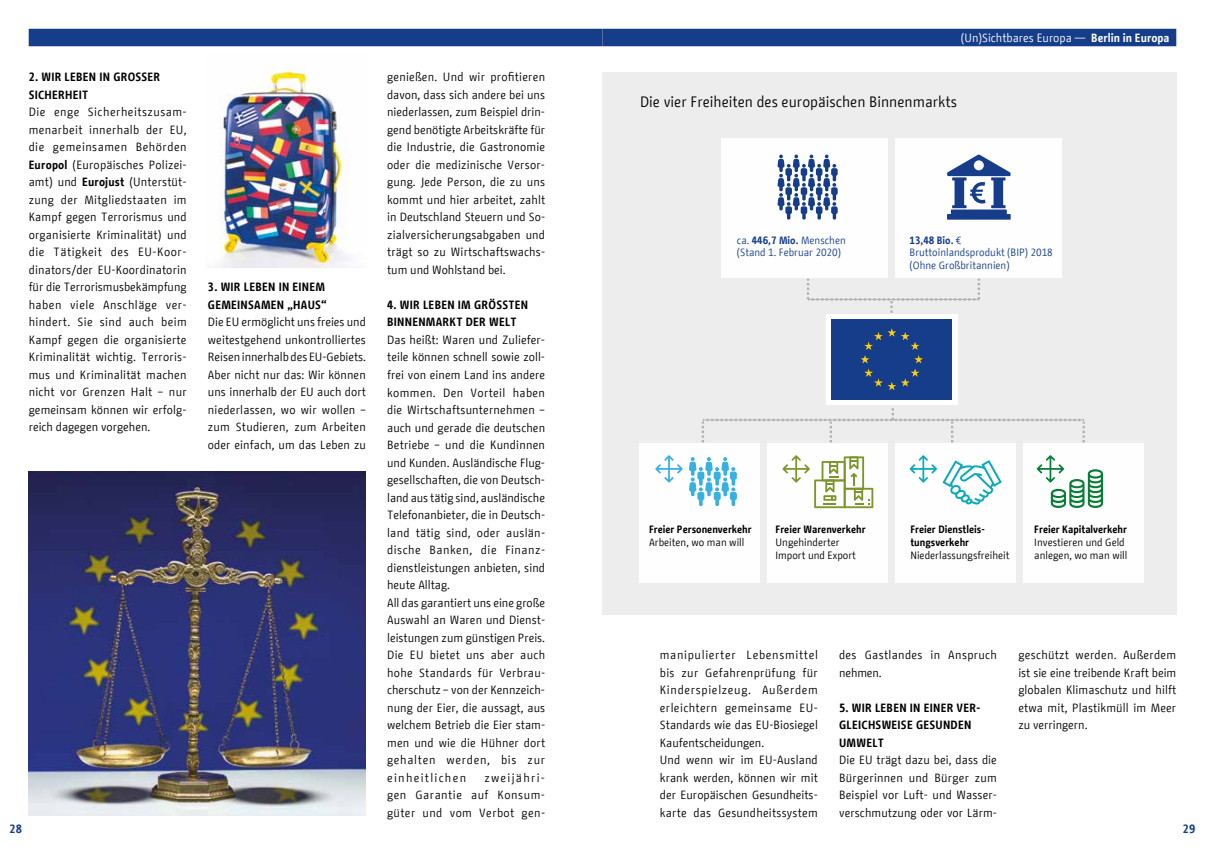
<style>
.page{position:relative;width:1205px;height:851px;background:#fff}
.page>*{position:absolute;margin:0;border:0;box-sizing:border-box;transform-origin:0 0}
.t1{font:15px "BMF Change";color:#000}
.t2{font:11.88px/17.5px "BMF Change";letter-spacing:.01em;color:#000;text-align:justify}
.t3{font:700 11.88px/17.5px "BMF Change";letter-spacing:.02em;color:#000}
.t4{font:11.88px "BMF Change";color:#fff}
.t5{font:11.88px/17.5px "BMF Change";letter-spacing:.03em;color:#000}
.t6{font:700 11.88px "BMF Change";color:#153d8a}
.t7{font:10.62px/12.8px "BMF Change";color:#000}
.t8{font:10.62px/12.8px "BMF Change";color:#153d8a}
.t9{font:700 10.62px/12.8px "BMF Change";color:#000}
.s1{font-weight:700}
</style>
<div class="page">
<div style="left:611px;top:29px;width:556px;height:17px;background:#153d8a"></div>
<div style="left:37px;top:29px;width:557px;height:17px;background:#153d8a"></div>
<div style="left:602px;top:72px;width:574px;height:542px;background:#ededed"></div>
<div style="left:826px;top:314px;width:131px;height:91px;background:#fff"></div>
<div style="left:721px;top:138px;width:167px;height:139px;background:#fefefe"></div>
<div style="left:895px;top:138px;width:167px;height:139px;background:#fefefe"></div>
<div style="left:639px;top:443px;width:121px;height:139px;background:#fefefe"></div>
<div style="left:767px;top:443px;width:121px;height:139px;background:#fefefe"></div>
<div style="left:895px;top:443px;width:121px;height:139px;background:#fefefe"></div>
<div style="left:1023px;top:443px;width:121px;height:139px;background:#fefefe"></div>
<svg style="left:689px;top:457px;width:48px;height:49px"></svg>
<svg style="left:777px;top:154px;width:60px;height:65px"></svg>
<div style="left:831px;top:319px;width:121px;height:81px;background:#153d8a"></div>
<svg style="left:861px;top:328px;width:62px;height:62px"></svg>
<svg style="left:655px;top:455px;width:28px;height:27px"></svg>
<svg style="left:782px;top:455px;width:91px;height:53px"></svg>
<svg style="left:909px;top:455px;width:93px;height:49px"></svg>
<svg style="left:1036px;top:455px;width:67px;height:53px"></svg>
<svg style="left:947px;top:154px;width:63px;height:66px"></svg>
<svg style="left:702px;top:408px;width:383px;height:34px"></svg>
<svg style="left:807px;top:279px;width:173px;height:34px"></svg>
<img style="left:29px;top:471px;width:337px;height:344px">
<img style="left:219px;top:66px;width:132px;height:201px">
<p class="t3" style="left:29px;top:68px;width:133px">2. WIR LEBEN IN GROSSER<br>SICHERHEIT</p>
<p class="t2" style="left:29px;top:103px;width:160px">Die enge Sicherheitszusam&shy;menarbeit innerhalb der EU, die gemeinsamen Behörden <span class="s1">Europol</span> (Europäisches Polizei&shy;amt) und <span class="s1">Eurojust</span> (Unterstüt&shy;zung der Mitgliedstaaten im Kampf gegen Terrorismus und organisierte Kriminalität) und die Tätigkeit des EU-Koor&shy;dinators/der EU-Koordinatorin für die Terrorismusbekämpfung haben viele Anschläge ver&shy;hindert. Sie sind auch beim Kampf gegen die organisierte Kriminalität wichtig. Terroris&shy;mus und Kriminalität machen nicht vor Grenzen Halt – nur gemeinsam können wir erfolg&shy;reich dagegen vorgehen.</p>
<p class="t3" style="left:208px;top:278px;width:120px">3. WIR LEBEN IN EINEM<br>GEMEINSAMEN „HAUS“</p>
<p class="t2" style="left:208px;top:313px;width:159px">Die EU ermöglicht uns freies und weitestgehend unkontrolliertes Reisen innerhalb des EU-Gebiets.<br>Aber nicht nur das: Wir können uns innerhalb der EU auch dort niederlassen, wo wir wollen – zum Studieren, zum Arbeiten oder einfach, um das Leben zu</p>
<p class="t2" style="left:387px;top:68px;width:160px">genießen. Und wir profitieren davon, dass sich andere bei uns niederlassen, zum Beispiel drin&shy;gend benötigte Arbeitskräfte für die Industrie, die Gastronomie oder die medizinische Versor&shy;gung. Jede Person, die zu uns kommt und hier arbeitet, zahlt in Deutschland Steuern und So&shy;zialversicherungsabgaben und trägt so zu Wirtschaftswachs&shy;tum und Wohlstand bei.</p>
<p class="t3" style="left:387px;top:296px;width:142px">4. WIR LEBEN IM GRÖSSTEN<br>BINNENMARKT DER WELT</p>
<p class="t2" style="left:387px;top:331px;width:160px;text-align:left">Das heißt: Waren und Zuliefer&shy;teile können schnell sowie zoll&shy;frei von einem Land ins andere kommen. Den Vorteil haben die Wirtschaftsunternehmen – auch und gerade die deutschen<br>Betriebe – und die Kundinnen und Kunden. Ausländische Flug&shy;gesellschaften, die von Deutsch&shy;land aus tätig sind, ausländische<br>Telefonanbieter, die in Deutsch&shy;land tätig sind, oder auslän&shy;dische Banken, die Finanz&shy;dienstleistungen anbieten, sind heute Alltag.<br>All das garantiert uns eine große<br>Auswahl an Waren und Dienst&shy;leistungen zum günstigen Preis.<br>Die EU bietet uns aber auch hohe Standards für Verbrau&shy;cherschutz – von der Kennzeich&shy;nung der Eier, die aussagt, aus welchem Betrieb die Eier stam&shy;men und wie die Hühner dort gehalten werden, bis zur einheitlichen</p>
<p class="t2" style="left:387px;top:768px;width:159px;text-indent:97px">zweijähri&shy;gen Garantie auf Konsum&shy;güter und vom Verbot gen-</p>
<p class="t4" style="left:961px;top:30px;width:210px">(Un)Sichtbares Europa — <span class="s1">Berlin in Europa</span></p>
<p class="t1" style="left:640px;top:91px;width:318px">Die vier Freiheiten des europäischen Binnenmarkts</p>
<p class="t8" style="left:737px;top:233px;width:110px">ca. <span class="s1">446,7 Mio.</span> Menschen (Stand 1. Februar 2020)</p>
<p class="t8" style="left:909px;top:233px;width:145px"><span class="s1">13,48 Bio.</span> €<br>Bruttoinlandsprodukt (BIP) 2018 (Ohne Großbritannien)</p>
<p class="t9" style="left:649px;top:523px;width:104px">Freier Personenverkehr</p>
<p class="t7" style="left:649px;top:536px;width:97px">Arbeiten, wo man will</p>
<p class="t9" style="left:775px;top:523px;width:92px">Freier Warenverkehr</p>
<p class="t7" style="left:775px;top:536px;width:82px">Ungehinderter<br>Import und Export</p>
<p class="t9" style="left:910px;top:523px;width:76px">Freier Dienstleis&shy;tungsverkehr</p>
<p class="t7" style="left:910px;top:548px;width:101px">Niederlassungsfreiheit</p>
<p class="t9" style="left:1034px;top:523px;width:94px">Freier Kapitalverkehr</p>
<p class="t7" style="left:1034px;top:536px;width:95px">Investieren und Geld anlegen, wo man will</p>
<p class="t2" style="left:660px;top:646px;width:160px;text-align:left">manipulierter Lebensmittel bis zur Gefahrenprüfung für<br>Kinderspielzeug. Außerdem erleichtern gemeinsame EU-<br>Standards wie das EU-Biosiegel<br>Kaufentscheidungen.<br>Und wenn wir im EU-Ausland krank werden, können wir mit der Europäischen Gesundheits&shy;karte das Gesundheitssystem</p>
<p class="t5" style="left:839px;top:646px;width:159px">des Gastlandes in Anspruch nehmen.</p>
<p class="t3" style="left:839px;top:699px;width:143px">5. WIR LEBEN IN EINER VER-<br>GLEICHSWEISE GESUNDEN<br>UMWELT</p>
<p class="t2" style="left:839px;top:751px;width:159px">Die EU trägt dazu bei, dass die Bürgerinnen und Bürger zum Beispiel vor Luft- und Wasser&shy;verschmutzung oder vor Lärm-</p>
<p class="t2" style="left:1018px;top:646px;width:159px">geschützt werden. Außerdem ist sie eine treibende Kraft beim globalen Klimaschutz und hilft etwa mit, Plastikmüll im Meer zu verringern.</p>
<p class="t6" style="left:10px;top:820px;width:14px">28</p>
<p class="t6" style="left:1183px;top:820px;width:14px">29</p>
</div>
